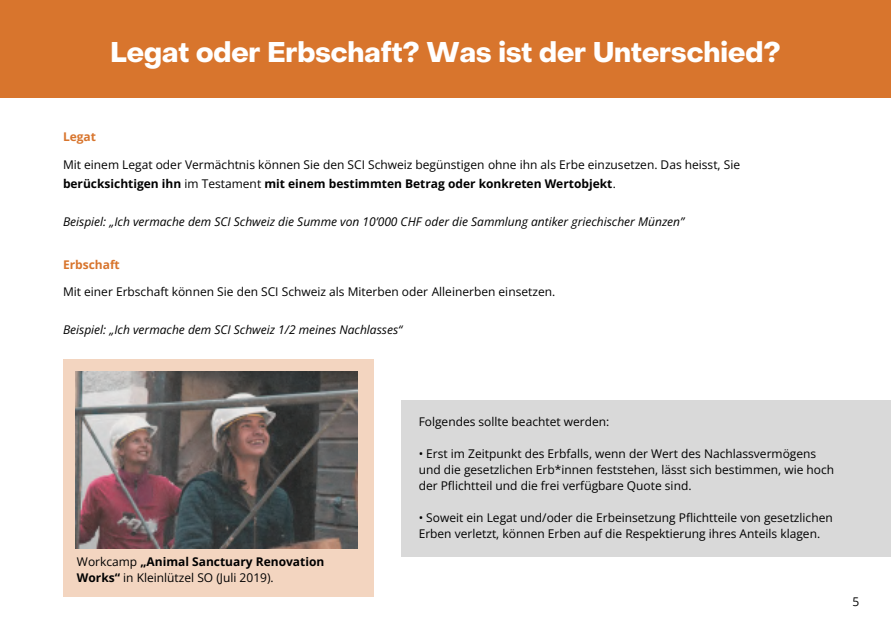
<style>
.page{position:relative;width:891px;height:630px;background:#fff}
.page>*{position:absolute;margin:0;border:0;box-sizing:border-box;transform-origin:0 0}
.t1{font:700 28px "Object Sans";color:#fff}
.t2{font:12px/16px "Open Sans";color:#000}
.t3{font:italic 12px "Open Sans";color:#000}
.t4{font:700 12px "Open Sans";color:#d8752d}
.s1{font-weight:700}
</style>
<div class="page">
<div style="left:0;top:0;width:891px;height:98px;background:#d8752d"></div>
<div style="left:402px;top:400px;width:489px;height:156px;background:#d9d9d9"></div>
<div style="left:63px;top:360px;width:310px;height:237px;background:#f3d5c0"></div>
<img style="left:76px;top:372px;width:282px;height:176px">
<p class="t1" style="left:110px;top:41px;width:672px">Legat oder Erbschaft? Was ist der Unterschied?</p>
<p class="t4" style="left:63px;top:129px;width:35px">Legat</p>
<p class="t2" style="left:63px;top:155px;width:679px;line-height:19.2px">Mit einem Legat oder Vermächtnis können Sie den SCI Schweiz begünstigen ohne ihn als Erbe einzusetzen. Das heisst, Sie <span class="s1">berücksichtigen ihn</span> im Testament <span class="s1">mit einem bestimmten Betrag oder konkreten Wertobjekt</span>.</p>
<p class="t3" style="left:63px;top:213px;width:623px">Beispiel: „Ich vermache dem SCI Schweiz die Summe von 10’000 CHF oder die Sammlung antiker griechischer Münzen”</p>
<p class="t4" style="left:63px;top:256px;width:58px">Erbschaft</p>
<p class="t2" style="left:63px;top:283px;width:494px">Mit einer Erbschaft können Sie den SCI Schweiz als Miterben oder Alleinerben einsetzen.</p>
<p class="t3" style="left:63px;top:321px;width:341px">Beispiel: „Ich vermache dem SCI Schweiz 1/2 meines Nachlasses“</p>
<p class="t2" style="left:77px;top:553px;width:249px">Workcamp <span class="s1">„Animal Sanctuary Renovation<br>Works“</span> in Kleinlützel SO (Juli 2019).</p>
<p class="t2" style="left:419px;top:413px;width:192px">Folgendes sollte beachtet werden:</p>
<p class="t2" style="left:419px;top:445px;width:417px">• Erst im Zeitpunkt des Erbfalls, wenn der Wert des Nachlassvermögens und die gesetzlichen Erb*innen feststehen, lässt sich bestimmen, wie hoch der Pflichtteil und die frei verfügbare Quote sind.</p>
<p class="t2" style="left:419px;top:509px;width:416px">• Soweit ein Legat und/oder die Erbeinsetzung Pflichtteile von gesetzlichen<br>Erben verletzt, können Erben auf die Respektierung ihres Anteils klagen.</p>
<p class="t2" style="left:853px;top:593px;width:8px">5</p>
</div>
